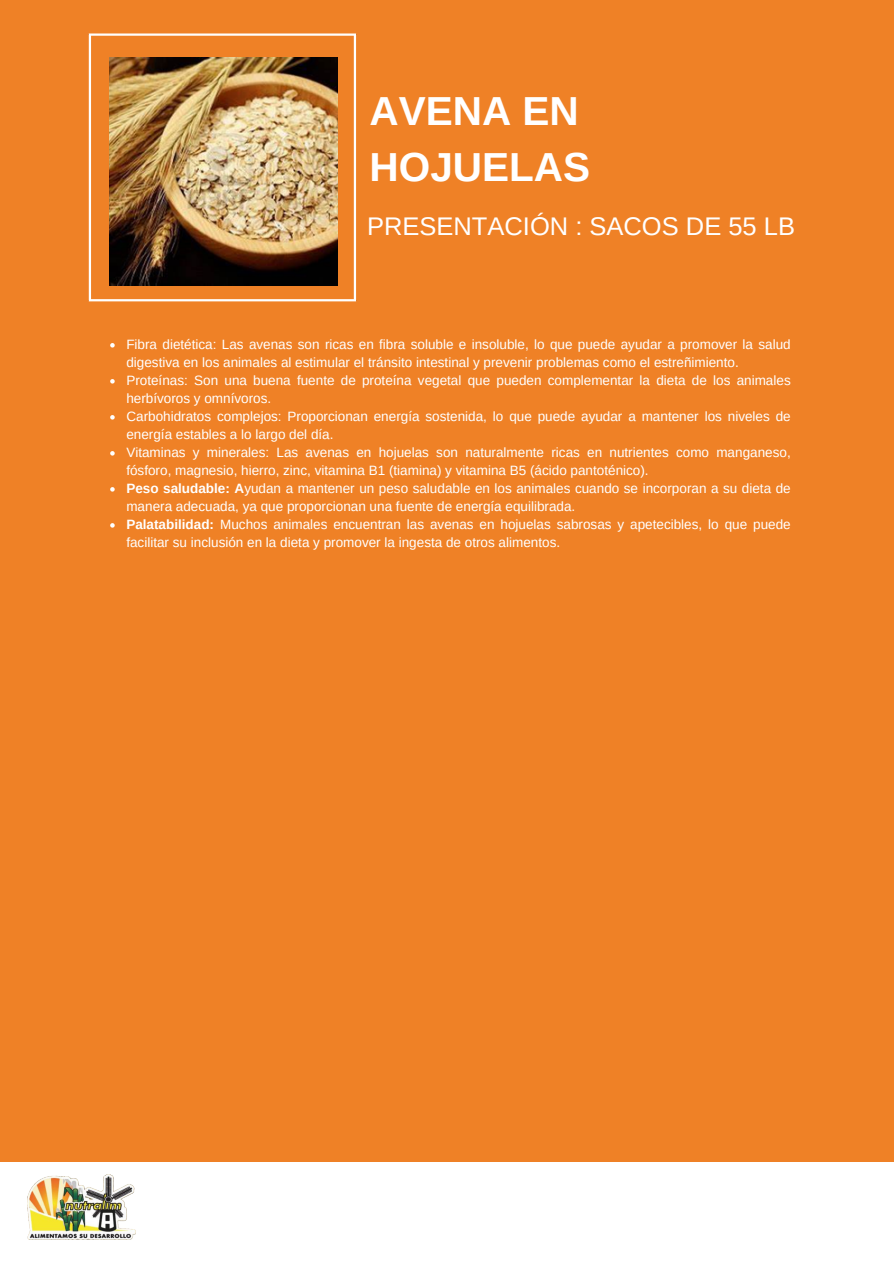
<style>
.page{position:relative;width:894px;height:1264px;background:#fff}
.page>*{position:absolute;margin:0;border:0;box-sizing:border-box;transform-origin:0 0}
.t1{font:700 40.5px/56.2px "Arimo";color:#fff}
.t2{font:25.5px "Arimo";color:#fff}
.t3{font:13.5px/18px "Arimo";color:#fff}
.s1{font-weight:700}
</style>
<div class="page">
<div style="left:0;top:0;width:893px;height:1263px;background:#ef8126"></div>
<svg style="left:110px;top:343px;width:5px;height:4px"></svg>
<svg style="left:110px;top:379px;width:5px;height:4px"></svg>
<svg style="left:110px;top:415px;width:5px;height:4px"></svg>
<svg style="left:110px;top:451px;width:5px;height:4px"></svg>
<svg style="left:110px;top:487px;width:5px;height:4px"></svg>
<svg style="left:110px;top:523px;width:5px;height:4px"></svg>
<hr style="left:89px;top:36px;width:2px;height:263px;background:#fff">
<hr style="left:354px;top:36px;width:2px;height:263px;background:#fff">
<hr style="left:89px;top:33px;width:267px;height:3px;background:#fff">
<hr style="left:89px;top:299px;width:267px;height:2px;background:#fff">
<img style="left:109px;top:57px;width:228px;height:228px">
<div style="left:0;top:1162px;width:893px;height:101px;background:#fff"></div>
<img style="left:27px;top:1174px;width:108px;height:65px">
<p class="t1" style="left:369px;top:82px;width:222px">AVENA EN<br>HOJUELAS</p>
<h1 class="t2" style="left:367px;top:211px;width:429px">PRESENTACIÓN : SACOS DE 55 LB</h1>
<p class="t3" style="left:126px;top:335px;width:665px">Fibra dietética: Las avenas son ricas en fibra soluble e insoluble, lo que puede ayudar a promover la salud digestiva en los animales al estimular el tránsito intestinal y prevenir problemas como el estreñimiento.</p>
<p class="t3" style="left:126px;top:371px;width:665px">Proteínas: Son una buena fuente de proteína vegetal que pueden complementar la dieta de los animales herbívoros y omnívoros.</p>
<p class="t3" style="left:126px;top:407px;width:665px">Carbohidratos complejos: Proporcionan energía sostenida, lo que puede ayudar a mantener los niveles de energía estables a lo largo del día.</p>
<p class="t3" style="left:126px;top:443px;width:665px">Vitaminas y minerales: Las avenas en hojuelas son naturalmente ricas en nutrientes como manganeso, fósforo, magnesio, hierro, zinc, vitamina B1 (tiamina) y vitamina B5 (ácido pantoténico).</p>
<p class="t3" style="left:126px;top:479px;width:665px"><span class="s1">Peso saludable: A</span>yudan a mantener un peso saludable en los animales cuando se incorporan a su dieta de manera adecuada, ya que proporcionan una fuente de energía equilibrada.</p>
<p class="t3" style="left:126px;top:515px;width:665px"><span class="s1">Palatabilidad:</span> Muchos animales encuentran las avenas en hojuelas sabrosas y apetecibles, lo que puede facilitar su inclusión en la dieta y promover la ingesta de otros alimentos.</p>
</div>
